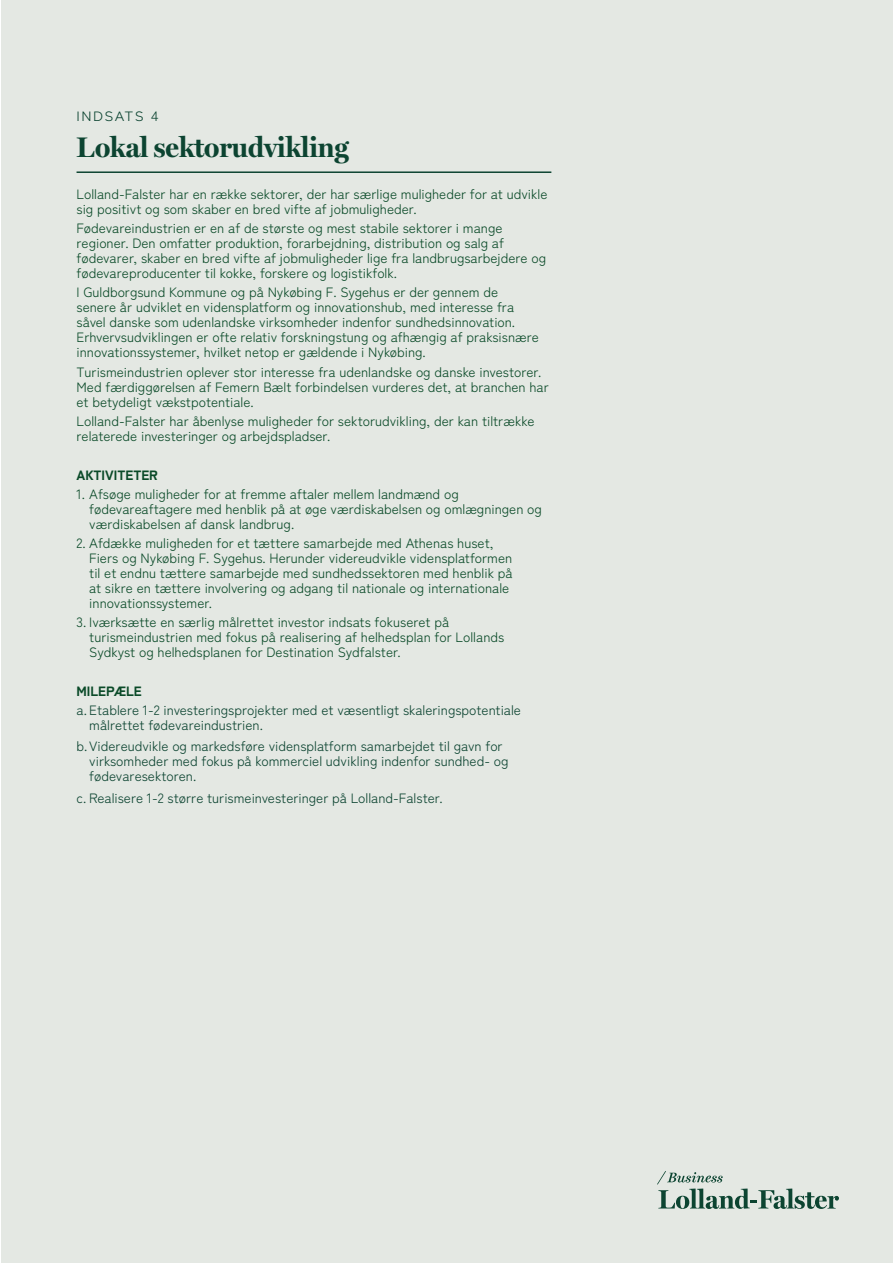
<style>
.page{position:relative;width:893px;height:1263px;background:#fff}
.page>*{position:absolute;margin:0;border:0;box-sizing:border-box;transform-origin:0 0}
.t1{font:700 28.5px "Miller Display";color:#0c4431}
.t2{font:13.5px/15px "Zen Kaku Gothic New";color:#0a4a28}
.t3{font:13.5px/15px "Zen Kaku Gothic New";color:#0c4431}
.t4{font:900 13.5px "Zen Kaku Gothic New";color:#0a4a28}
.t5{font:13.5px "Zen Kaku Gothic New";letter-spacing:.1em;color:#0c4431;scale:1.1 1}
</style>
<div class="page">
<div style="left:1px;top:0;width:892px;height:1263px;background:#e4e8e3"></div>
<svg style="left:657px;top:1171px;width:182px;height:38px"></svg>
<hr style="left:77px;top:171px;width:474px;height:2px;background:#0c4431">
<p class="t5" style="left:77px;top:108px;width:76px">INDSATS 4</p>
<h1 class="t1" style="left:77px;top:130px;width:274px">Lokal sektorudvikling</h1>
<p class="t2" style="left:77px;top:186px;width:472px">Lolland-Falster har en række sektorer, der har særlige muligheder for at udvikle sig positivt og som skaber en bred vifte af jobmuligheder.</p>
<p class="t2" style="left:77px;top:221px;width:471px">Fødevareindustrien er en af de største og mest stabile sektorer i mange regioner. Den omfatter produktion, forarbejdning, distribution og salg af fødevarer, skaber en bred vifte af jobmuligheder lige fra landbrugsarbejdere og fødevareproducenter til kokke, forskere og logistikfolk.</p>
<p class="t2" style="left:77px;top:285px;width:464px">I Guldborgsund Kommune og på Nykøbing F. Sygehus er der gennem de senere år udviklet en vidensplatform og innovationshub, med interesse fra såvel danske som udenlandske virksomheder indenfor sundhedsinnovation.<br>Erhvervsudviklingen er ofte relativ forskningstung og afhængig af praksisnære innovationssystemer, hvilket netop er gældende i Nykøbing.</p>
<p class="t2" style="left:77px;top:364px;width:474px">Turismeindustrien oplever stor interesse fra udenlandske og danske investorer.<br>Med færdiggørelsen af Femern Bælt forbindelsen vurderes det, at branchen har et betydeligt vækstpotentiale.</p>
<p class="t2" style="left:77px;top:413px;width:459px">Lolland-Falster har åbenlyse muligheder for sektorudvikling, der kan tiltrække relaterede investeringer og arbejdspladser.</p>
<p class="t4" style="left:77px;top:466px;width:83px">AKTIVITETER</p>
<p class="t2" style="left:89px;top:486px;width:454px;text-indent:-13px">1. Afsøge muligheder for at fremme aftaler mellem landmænd og fødevareaftagere med henblik på at øge værdiskabelsen og omlægningen og værdiskabelsen af dansk landbrug.</p>
<p class="t2" style="left:89px;top:535px;width:425px;text-indent:-13px">2. Afdække muligheden for et tættere samarbejde med Athenas huset, Fiers og Nykøbing F. Sygehus. Herunder videreudvikle vidensplatformen til et endnu tættere samarbejde med sundhedssektoren med henblik på at sikre en tættere involvering og adgang til nationale og internationale innovationssystemer.</p>
<p class="t2" style="left:89px;top:615px;width:417px;text-indent:-13px">3. Iværksætte en særlig målrettet investor indsats fokuseret på turismeindustrien med fokus på realisering af helhedsplan for Lollands<br>Sydkyst og helhedsplanen for Destination Sydfalster.</p>
<p class="t4" style="left:77px;top:682px;width:67px">MILEPÆLE</p>
<p class="t3" style="left:89px;top:702px;width:433px;text-indent:-13px">a. Etablere 1-2 investeringsprojekter med et væsentligt skaleringspotentiale målrettet fødevareindustrien.</p>
<p class="t3" style="left:89px;top:739px;width:421px;text-indent:-13px">b.Videreudvikle og markedsføre vidensplatform samarbejdet til gavn for virksomheder med fokus på kommerciel udvikling indenfor sundhed- og fødevaresektoren.</p>
<p class="t3" style="left:77px;top:790px;width:368px">c. Realisere 1-2 større turismeinvesteringer på Lolland-Falster.</p>
</div>
